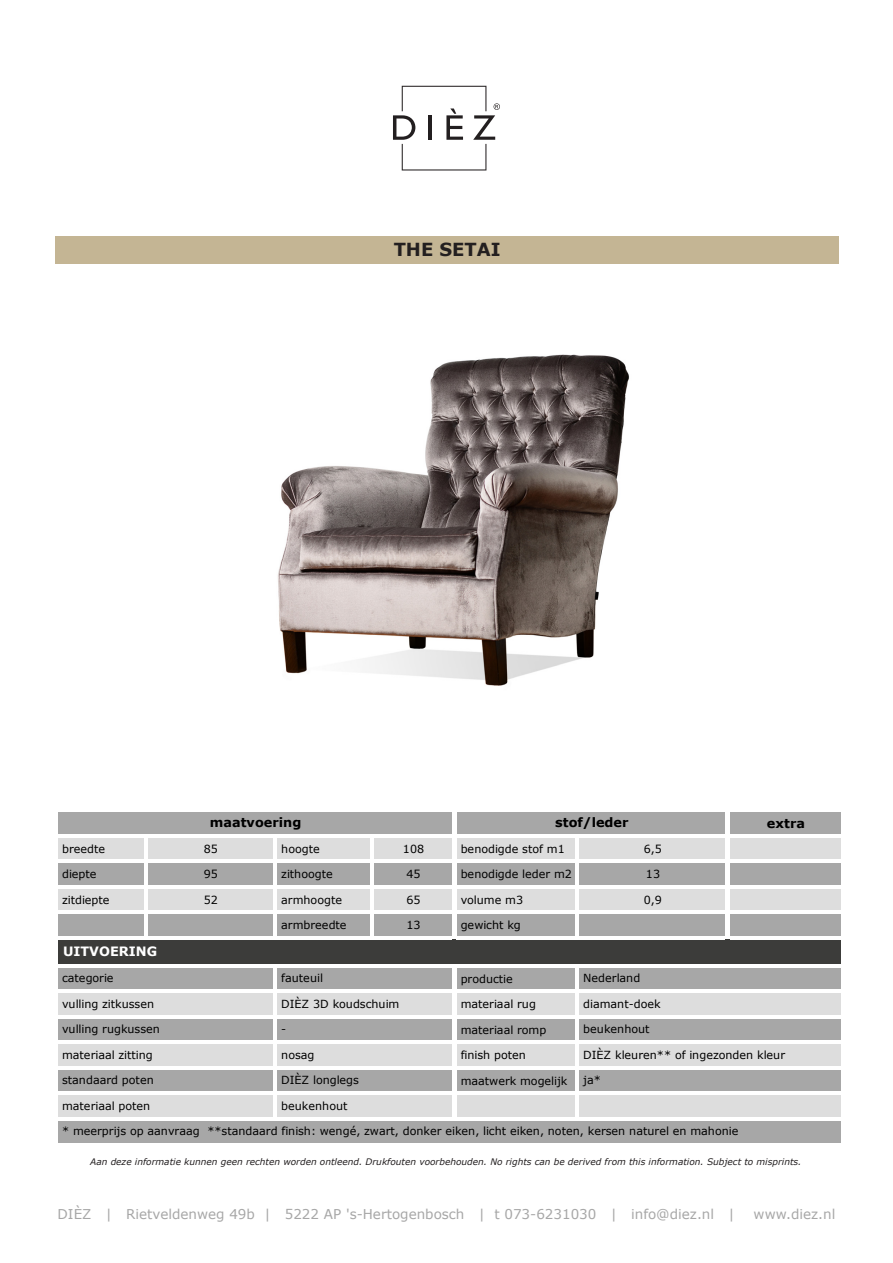
<style>
.page{position:relative;width:893px;height:1263px;background:#fff}
.page>*{position:absolute;margin:0;border:0;box-sizing:border-box;transform-origin:0 0}
.t1{font:700 18px "Verdana";color:#231f20}
.t2{font:13.5px "Verdana";color:#a7a7a7}
.t3{font:700 12.9px "Verdana";color:#000}
.t4{font:700 12.9px "Verdana";color:#fff}
.t5{font:11.1px "Verdana";color:#000}
.t6{font:italic 9px "Verdana";color:#231f20}
</style>
<div class="page">
<svg style="left:393px;top:86px;width:107px;height:84px"></svg>
<div style="left:55px;top:236px;width:784px;height:28px;background:#c4b594"></div>
<div style="left:56px;top:810px;width:787px;height:26px;background:#a7a7a7"></div>
<div style="left:56px;top:836px;width:787px;height:25px;background:#ddd"></div>
<div style="left:56px;top:861px;width:787px;height:26px;background:#a7a7a7"></div>
<div style="left:56px;top:887px;width:787px;height:25px;background:#ddd"></div>
<div style="left:56px;top:912px;width:787px;height:26px;background:#a7a7a7"></div>
<div style="left:56px;top:938px;width:787px;height:28px;background:#3c3c3a"></div>
<div style="left:56px;top:966px;width:787px;height:25px;background:#a7a7a7"></div>
<div style="left:56px;top:991px;width:787px;height:26px;background:#ddd"></div>
<div style="left:56px;top:1017px;width:787px;height:25px;background:#a7a7a7"></div>
<div style="left:56px;top:1042px;width:787px;height:26px;background:#ddd"></div>
<div style="left:56px;top:1068px;width:787px;height:26px;background:#a7a7a7"></div>
<div style="left:56px;top:1093px;width:787px;height:26px;background:#ddd"></div>
<div style="left:56px;top:1119px;width:787px;height:26px;background:#a7a7a7"></div>
<hr style="left:57px;top:808px;width:395px;height:4px;background:#fff">
<hr style="left:456px;top:808px;width:269px;height:4px;background:#fff">
<hr style="left:57px;top:834px;width:395px;height:3px;background:#fff">
<hr style="left:456px;top:834px;width:269px;height:3px;background:#fff">
<hr style="left:57px;top:860px;width:395px;height:3px;background:#fff">
<hr style="left:456px;top:860px;width:269px;height:3px;background:#fff">
<hr style="left:57px;top:885px;width:395px;height:3px;background:#fff">
<hr style="left:456px;top:885px;width:269px;height:3px;background:#fff">
<hr style="left:57px;top:911px;width:395px;height:3px;background:#fff">
<hr style="left:456px;top:911px;width:269px;height:3px;background:#fff">
<hr style="left:57px;top:936px;width:395px;height:3px;background:#fff">
<hr style="left:456px;top:936px;width:269px;height:3px;background:#fff">
<hr style="left:273px;top:837px;width:3px;height:102px;background:#fff">
<hr style="left:452px;top:808px;width:4px;height:131px;background:#fff">
<hr style="left:57px;top:964px;width:395px;height:3px;background:#fff">
<hr style="left:575px;top:837px;width:3px;height:102px;background:#fff">
<hr style="left:57px;top:990px;width:395px;height:3px;background:#fff">
<hr style="left:57px;top:1015px;width:395px;height:3px;background:#fff">
<hr style="left:57px;top:1041px;width:395px;height:3px;background:#fff">
<hr style="left:57px;top:1066px;width:395px;height:3px;background:#fff">
<hr style="left:57px;top:1092px;width:395px;height:3px;background:#fff">
<hr style="left:57px;top:1117px;width:395px;height:3px;background:#fff">
<hr style="left:54px;top:808px;width:3px;height:338px;background:#fff">
<hr style="left:452px;top:964px;width:4px;height:156px;background:#fff">
<div style="left:725px;top:808px;width:5px;height:131px;background:#fff"></div>
<hr style="left:841px;top:812px;width:3px;height:334px;background:#fff">
<hr style="left:144px;top:837px;width:3px;height:102px;background:#fff">
<hr style="left:273px;top:967px;width:3px;height:153px;background:#fff">
<hr style="left:370px;top:837px;width:3px;height:102px;background:#fff">
<hr style="left:575px;top:967px;width:3px;height:153px;background:#fff">
<hr style="left:730px;top:808px;width:114px;height:4px;background:#fff">
<hr style="left:730px;top:834px;width:114px;height:3px;background:#fff">
<hr style="left:730px;top:860px;width:114px;height:3px;background:#fff">
<hr style="left:730px;top:885px;width:114px;height:3px;background:#fff">
<hr style="left:730px;top:911px;width:114px;height:3px;background:#fff">
<hr style="left:730px;top:936px;width:114px;height:3px;background:#fff">
<hr style="left:456px;top:964px;width:388px;height:3px;background:#fff">
<hr style="left:456px;top:990px;width:388px;height:3px;background:#fff">
<hr style="left:456px;top:1015px;width:388px;height:3px;background:#fff">
<hr style="left:456px;top:1041px;width:388px;height:3px;background:#fff">
<hr style="left:456px;top:1066px;width:388px;height:3px;background:#fff">
<hr style="left:456px;top:1092px;width:388px;height:3px;background:#fff">
<hr style="left:456px;top:1117px;width:388px;height:3px;background:#fff">
<hr style="left:57px;top:1143px;width:787px;height:3px;background:#fff">
<img style="left:278px;top:354px;width:351px;height:332px">
<p class="t1" style="left:394px;top:236px;width:108px">THE SETAI</p>
<p class="t3" style="left:210px;top:813px;width:93px">maatvoering</p>
<p class="t3" style="left:555px;top:813px;width:75px">stof/leder</p>
<p class="t5" style="left:62px;top:841px;width:45px">breedte</p>
<p class="t5" style="left:204px;top:841px;width:16px">85</p>
<p class="t5" style="left:281px;top:841px;width:40px">hoogte</p>
<p class="t5" style="left:403px;top:841px;width:23px">108</p>
<p class="t5" style="left:461px;top:841px;width:106px">benodigde stof m1</p>
<p class="t5" style="left:644px;top:841px;width:20px">6,5</p>
<p class="t5" style="left:62px;top:867px;width:36px">diepte</p>
<p class="t5" style="left:204px;top:867px;width:16px">95</p>
<p class="t5" style="left:281px;top:867px;width:53px">zithoogte</p>
<p class="t5" style="left:407px;top:867px;width:16px">45</p>
<p class="t5" style="left:461px;top:867px;width:113px">benodigde leder m2</p>
<p class="t5" style="left:646px;top:867px;width:16px">13</p>
<p class="t5" style="left:62px;top:892px;width:49px">zitdiepte</p>
<p class="t5" style="left:204px;top:892px;width:16px">52</p>
<p class="t5" style="left:281px;top:892px;width:62px">armhoogte</p>
<p class="t5" style="left:407px;top:892px;width:16px">65</p>
<p class="t5" style="left:461px;top:892px;width:64px">volume m3</p>
<p class="t5" style="left:644px;top:892px;width:20px">0,9</p>
<p class="t5" style="left:281px;top:918px;width:67px">armbreedte</p>
<p class="t5" style="left:407px;top:918px;width:16px">13</p>
<p class="t5" style="left:461px;top:918px;width:62px">gewicht kg</p>
<p class="t3" style="left:767px;top:814px;width:39px">extra</p>
<p class="t4" style="left:63px;top:942px;width:96px">UITVOERING</p>
<p class="t5" style="left:62px;top:970px;width:53px">categorie</p>
<p class="t5" style="left:62px;top:996px;width:94px">vulling zitkussen</p>
<p class="t5" style="left:281px;top:970px;width:43px">fauteuil</p>
<p class="t5" style="left:281px;top:996px;width:120px">DIÈZ 3D koudschuim</p>
<p class="t5" style="left:281px;top:1021px;width:7px">-</p>
<p class="t5" style="left:281px;top:1047px;width:35px">nosag</p>
<p class="t5" style="left:281px;top:1072px;width:79px">DIÈZ longlegs</p>
<p class="t5" style="left:583px;top:970px;width:59px">Nederland</p>
<p class="t5" style="left:583px;top:996px;width:79px">diamant-doek</p>
<p class="t5" style="left:461px;top:971px;width:54px">productie</p>
<p class="t5" style="left:461px;top:997px;width:77px">materiaal rug</p>
<p class="t5" style="left:461px;top:1022px;width:87px">materiaal romp</p>
<p class="t5" style="left:461px;top:1048px;width:67px">finish poten</p>
<p class="t5" style="left:461px;top:1073px;width:108px">maatwerk mogelijk</p>
<p class="t5" style="left:62px;top:1124px;width:678px">* meerprijs op aanvraag **standaard finish: wengé, zwart, donker eiken, licht eiken, noten, kersen naturel en mahonie</p>
<p class="t5" style="left:62px;top:1021px;width:99px">vulling rugkussen</p>
<p class="t5" style="left:62px;top:1047px;width:92px">materiaal zitting</p>
<p class="t5" style="left:62px;top:1072px;width:93px">standaard poten</p>
<p class="t5" style="left:62px;top:1098px;width:90px">materiaal poten</p>
<p class="t5" style="left:281px;top:1098px;width:68px">beukenhout</p>
<p class="t5" style="left:583px;top:1021px;width:68px">beukenhout</p>
<p class="t5" style="left:583px;top:1047px;width:203px">DIÈZ kleuren** of ingezonden kleur</p>
<p class="t5" style="left:583px;top:1072px;width:19px">ja*</p>
<p class="t6" style="left:90px;top:1155px;width:713px">Aan deze informatie kunnen geen rechten worden ontleend. Drukfouten voorbehouden. No rights can be derived from this information. Subject to misprints.</p>
<p class="t2" style="left:58px;top:1205px;width:678px">DIÈZ | Rietveldenweg 49b | 5222 AP 's-Hertogenbosch | t 073-6231030 | info@diez.nl |</p>
<p class="t2" style="left:754px;top:1205px;width:83px">www.diez.nl</p>
</div>
